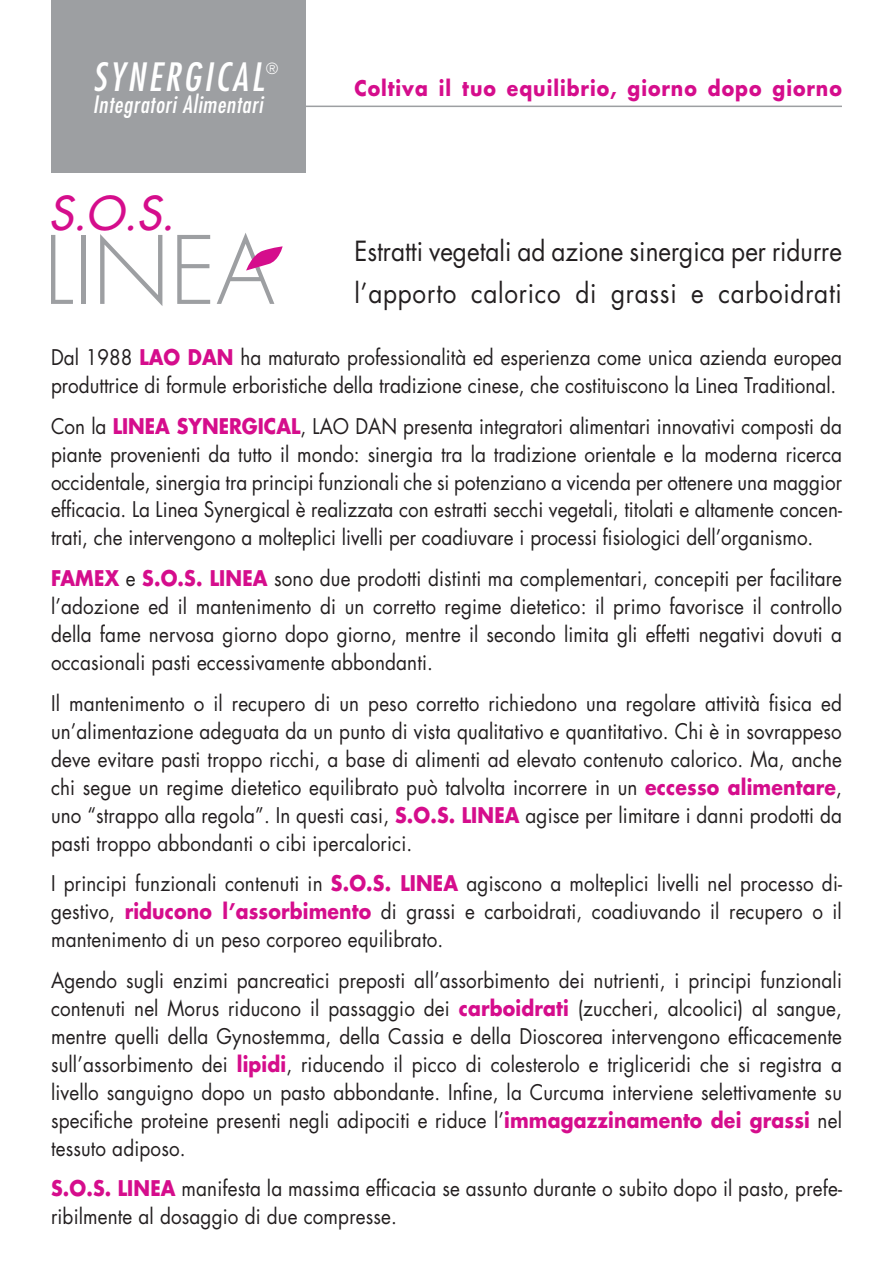
<style>
.page{position:relative;width:893px;height:1276px;background:#fff}
.page>*{position:absolute;margin:0;border:0;box-sizing:border-box;transform-origin:0 0}
.t1{font:300 91.5px "Futura";color:#9d9fa2}
.t2{font:italic 45.3px "Futura";color:#d50d8c}
.t3{font:italic condensed 38.1px "Futura";letter-spacing:.08em;color:#fff}
.t4{font:27px/42px "Futura";color:#231f20;scale:.9 1}
.t5{font:italic condensed 23.4px "Futura";letter-spacing:.03em;color:#fff}
.t6{font:21px/27.9px "Futura";letter-spacing:.01em;color:#231f20;text-align:justify;scale:.9 1}
.t7{font:700 21px "Futura";letter-spacing:.05em;color:#d50d8c;scale:.9 1}
.t8{font:300 15px "Futura";color:#fff}
.s1{font-weight:700;color:#d50d8c}
</style>
<div class="page">
<div style="left:51px;top:0;width:254px;height:172px;background:#9d9fa2"></div>
<hr style="left:301px;top:106px;width:541px;height:1px;background:#9d9fa2">
<svg style="left:246px;top:246px;width:37px;height:24px"></svg>
<h3 class="t3" style="left:93px;top:54px;width:172px">SYNERGICAL</h3>
<p class="t5" style="left:93px;top:90px;width:171px">Integratori Alimentari</p>
<p class="t8" style="left:266px;top:59px;width:13px">®</p>
<p class="t7" style="left:354px;top:74px;width:543px">Coltiva il tuo equilibrio, giorno dopo giorno</p>
<h2 class="t2" style="left:49px;top:185px;width:127px">S.O.S.</h2>
<h1 class="t1" style="left:44px;top:215px;width:233px">LINEA</h1>
<p class="t4" style="left:354px;top:231px;width:543px">Estratti vegetali ad azione sinergica per ridurre l’apporto calorico di grassi e carboidrati</p>
<p class="t6" style="left:51px;top:343px;width:880px">Dal 1988 <span class="s1">LAO DAN</span> ha maturato professionalità ed esperienza come unica azienda europea produttrice di formule erboristiche della tradizione cinese, che costituiscono la Linea Traditional.</p>
<p class="t6" style="left:51px;top:412px;width:880px">Con la <span class="s1">Lin ea Syn ergical</span>, LAO DAN presenta integratori alimentari innovativi composti da piante provenienti da tutto il mondo: sinergia tra la tradizione orientale e la moderna ricerca occidentale, sinergia tra principi funzionali che si potenziano a vicenda per ottenere una maggior efficacia. La Linea Synergical è realizzata con estratti secchi vegetali, titolati e altamente concen&shy;trati, che intervengono a molteplici livelli per coadiuvare i processi fisiologici dell’organismo.</p>
<p class="t6" style="left:51px;top:565px;width:880px"><span class="s1">FAMEX</span> e <span class="s1">S.O.S. LINEA</span> sono due prodotti distinti ma complementari, concepiti per facilitare l’adozione ed il mantenimento di un corretto regime dietetico: il primo favorisce il controllo della fame nervosa giorno dopo giorno, mentre il secondo limita gli effetti negativi dovuti a occasionali pasti eccessivamente abbondanti.</p>
<p class="t6" style="left:51px;top:689px;width:880px">Il mantenimento o il recupero di un peso corretto richiedono una regolare attività fisica ed un’alimentazione adeguata da un punto di vista qualitativo e quantitativo. Chi è in sovrappeso deve evitare pasti troppo ricchi, a base di alimenti ad elevato contenuto calorico. Ma, anche chi segue un regime dietetico equilibrato può talvolta incorrere in un <span class="s1">eccesso alimentare</span>, uno “strappo alla regola”. In questi casi, <span class="s1">S.O.S. Linea</span> agisce per limitare i danni prodotti da pasti troppo abbondanti o cibi ipercalorici.</p>
<p class="t6" style="left:51px;top:870px;width:880px">I principi funzionali contenuti in <span class="s1">S.O.S. Linea</span> agiscono a molteplici livelli nel processo di&shy;gestivo, <span class="s1">riducono l’assorbimento</span> di grassi e carboidrati, coadiuvando il recupero o il mantenimento di un peso corporeo equilibrato.</p>
<p class="t6" style="left:51px;top:966px;width:880px">Agendo sugli enzimi pancreatici preposti all’assorbimento dei nutrienti, i principi funzionali contenuti nel Morus riducono il passaggio dei <span class="s1">carboidrati</span> (zuccheri, alcoolici) al sangue, mentre quelli della Gynostemma, della Cassia e della Dioscorea intervengono efficacemente sull’assorbimento dei <span class="s1">lipidi</span>, riducendo il picco di colesterolo e trigliceridi che si registra a livello sanguigno dopo un pasto abbondante. Infine, la Curcuma interviene selettivamente su specifiche proteine presenti negli adipociti e riduce l’<span class="s1">immagazzinamento dei grassi</span> nel tessuto adiposo.</p>
<p class="t6" style="left:51px;top:1175px;width:880px"><span class="s1">S.O.S. Linea</span> manifesta la massima efficacia se assunto durante o subito dopo il pasto, prefe&shy;ribilmente al dosaggio di due compresse.</p>
</div>
